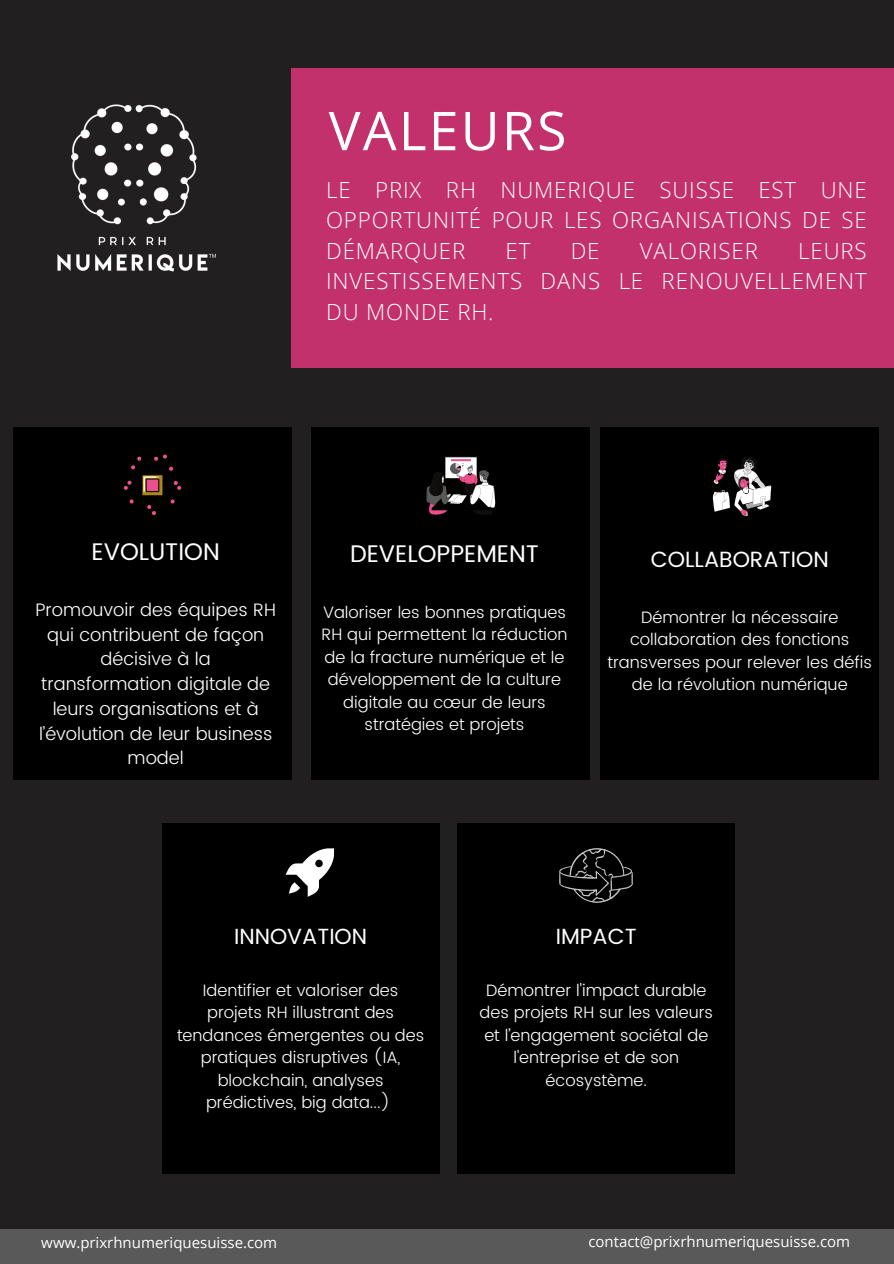
<style>
.page{position:relative;width:894px;height:1264px;background:#fff}
.page>*{position:absolute;margin:0;border:0;box-sizing:border-box;transform-origin:0 0}
.t1{font:53.55px "Open Sans";letter-spacing:.04em;color:#fff}
.t2{font:24px "Poppins";color:#fff}
.t3{font:300 22.2px/30.3px "Open Sans";letter-spacing:.04em;color:#fff;text-align:justify}
.t4{font:22.05px "Poppins";color:#fff}
.t5{font:21.9px "Poppins";color:#fff}
.t6{font:300 18px/24.8px "Poppins";color:#fff;text-align:center}
.t7{font:300 16.5px/22.5px "Poppins";color:#fff;text-align:center}
.t8{font:15px "Open Sans";color:#fff}
</style>
<div class="page">
<div style="left:0;top:0;width:893px;height:1263px;background:#221f21"></div>
<div style="left:0;top:1229px;width:893px;height:34px;background:#595959"></div>
<div style="left:13px;top:427px;width:279px;height:352px;background:#000"></div>
<div style="left:311px;top:427px;width:278px;height:352px;background:#000"></div>
<div style="left:600px;top:427px;width:278px;height:352px;background:#000"></div>
<div style="left:163px;top:823px;width:277px;height:350px;background:#000"></div>
<img style="left:57px;top:104px;width:159px;height:168px">
<div style="left:292px;top:68px;width:601px;height:299px;background:#c2316b"></div>
<svg style="left:285px;top:848px;width:49px;height:48px"></svg>
<svg style="left:426px;top:456px;width:69px;height:59px"></svg>
<svg style="left:712px;top:457px;width:59px;height:59px"></svg>
<div style="left:457px;top:823px;width:277px;height:350px;background:#000"></div>
<img style="left:559px;top:848px;width:73px;height:54px">
<svg style="left:123px;top:454px;width:59px;height:62px"></svg>
<p class="t1" style="left:328px;top:93px;width:239px">VALEURS</p>
<h2 class="t3" style="left:326px;top:174px;width:542px">LE PRIX RH NUMERIQUE SUISSE EST UNE OPPORTUNITÉ POUR LES ORGANISATIONS DE SE DÉMARQUER</h2>
<h2 class="t3" style="left:505px;top:235px;width:26px">ET</h2>
<h2 class="t3" style="left:570px;top:235px;width:30px">DE</h2>
<h2 class="t3" style="left:639px;top:235px;width:119px">VALORISER</h2>
<h2 class="t3" style="left:326px;top:235px;width:542px;text-indent:472px">LEURS INVESTISSEMENTS DANS LE RENOUVELLEMENT DU MONDE RH.</h2>
<h2 class="t2" style="left:92px;top:537px;width:130px">EVOLUTION</h2>
<p class="t6" style="left:35px;top:597px;width:242px">Promouvoir des équipes RH qui contribuent de façon décisive à la transformation digitale de leurs organisations et à l’évolution de leur business model</p>
<h3 class="t2" style="left:350px;top:540px;width:190px">DEVELOPPEMENT</h3>
<p class="t7" style="left:321px;top:600px;width:247px">Valoriser les bonnes pratiques<br>RH qui permettent la réduction de la fracture numérique et le développement de la culture digitale au cœur de leurs stratégies et projets</p>
<h2 class="t4" style="left:650px;top:546px;width:179px">COLLABORATION</h2>
<h3 class="t7" style="left:607px;top:606px;width:266px">Démontrer la nécessaire collaboration des fonctions transverses pour relever les défis de la révolution numérique</h3>
<p class="t5" style="left:234px;top:923px;width:134px">INNOVATION</p>
<h2 class="t7" style="left:177px;top:978px;width:249px">Identifier et valoriser des projets RH illustrant des tendances émergentes ou des pratiques disruptives (IA, blockchain, analyses prédictives, big data...)</h2>
<h3 class="t5" style="left:555px;top:923px;width:82px">IMPACT</h3>
<p class="t7" style="left:479px;top:978px;width:235px">Démontrer l'impact durable des projets RH sur les valeurs et l’engagement sociétal de l'entreprise et de son écosystème.</p>
<h1 class="t8" style="left:41px;top:1232px;width:237px">www.prixrhnumeriquesuisse.com</h1>
<p class="t8" style="left:588px;top:1230px;width:263px">contact@prixrhnumeriquesuisse.com</p>
</div>
